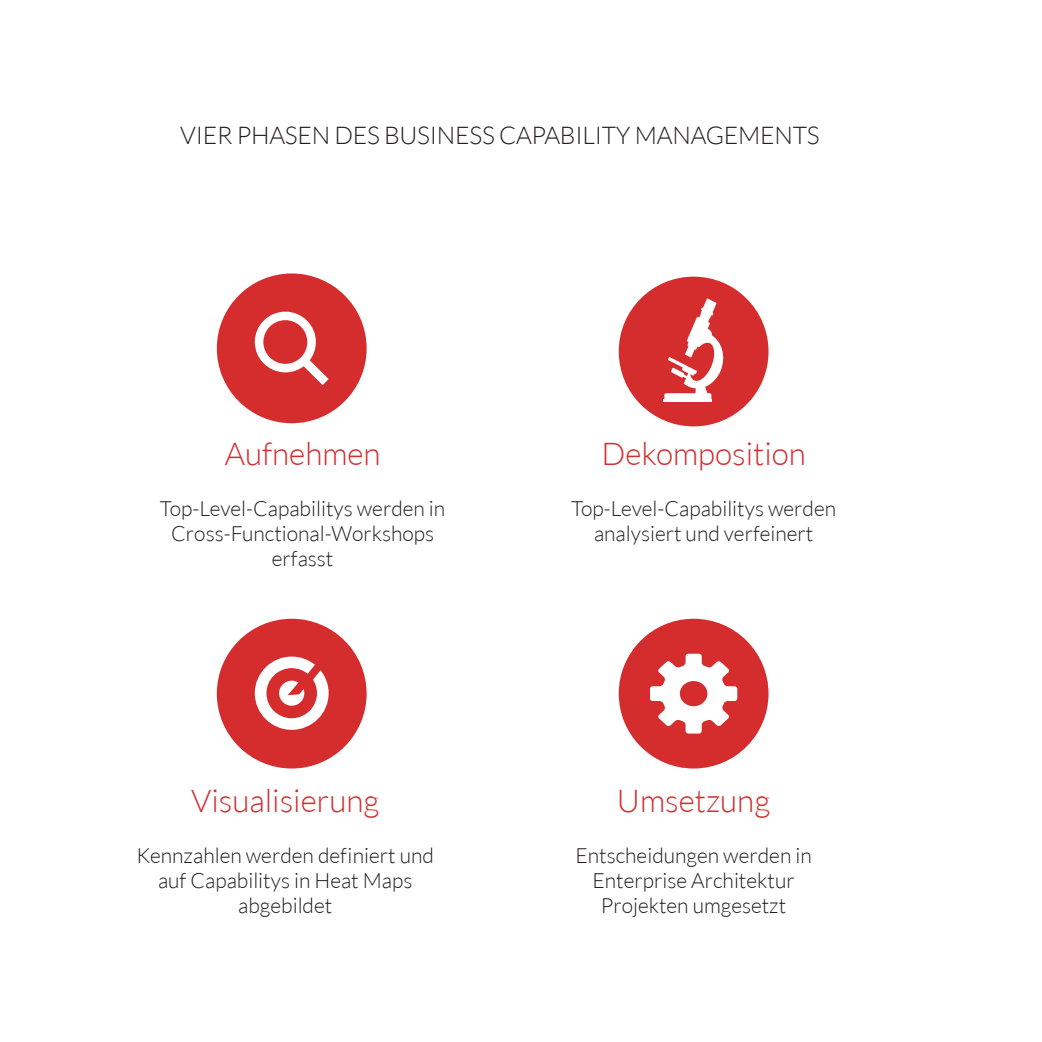
<style>
.page{position:relative;width:1042px;height:1042px;background:#fff}
.page>*{position:absolute;margin:0;border:0;box-sizing:border-box;transform-origin:0 0}
.t1{font:300 31.5px "Lato";color:#d52c2e}
.Bildunterschriften{font:300 24.5px "Lato";letter-spacing:-.01em;color:#231f20}
.t2{font:300 21px/25.2px "Lato";color:#231f20;text-align:center}
</style>
<div class="page">
<svg style="left:210px;top:267px;width:163px;height:163px;fill:#d52c2e"></svg>
<div style="left:203px;top:260px;width:177px;height:177px;border:13px solid #fff;border-radius:50%"></div>
<svg style="left:612px;top:612px;width:163px;height:163px;fill:#d52c2e"></svg>
<div style="left:605px;top:605px;width:177px;height:177px;border:13px solid #fff;border-radius:50%"></div>
<svg style="left:210px;top:612px;width:163px;height:163px;fill:#d52c2e"></svg>
<div style="left:203px;top:605px;width:177px;height:177px;border:13px solid #fff;border-radius:50%"></div>
<svg style="left:612px;top:270px;width:163px;height:163px;fill:#d52c2e"></svg>
<div style="left:605px;top:263px;width:177px;height:177px;border:13px solid #fff;border-radius:50%"></div>
<svg style="left:255px;top:312px;width:74px;height:73px"></svg>
<svg style="left:650px;top:654px;width:87px;height:79px"></svg>
<hr style="left:663px;top:399px;width:49px;height:3px;background:#fff">
<svg style="left:664px;top:298px;width:62px;height:102px"></svg>
<svg style="left:255px;top:656px;width:74px;height:74px"></svg>
<p class="Bildunterschriften" style="left:180px;top:122px;width:641px">VIER PHASEN DES BUSINESS CAPABILITY MANAGEMENTS</p>
<p class="t1" style="left:225px;top:437px;width:157px">Aufnehmen</p>
<p class="t2" style="left:160px;top:495px;width:287px">Top-Level-Capabilitys werden in</p>
<p class="t2" style="left:171px;top:521px;width:264px">Cross-Functional-Workshops</p>
<p class="t2" style="left:272px;top:546px;width:63px">erfasst</p>
<p class="t1" style="left:191px;top:784px;width:190px">Visualisierung</p>
<p class="t2" style="left:137px;top:842px;width:299px">Kennzahlen werden definiert und auf Capabilitys in Heat Maps</p>
<p class="t2" style="left:238px;top:893px;width:96px">abgebildet</p>
<p class="t1" style="left:601px;top:437px;width:206px">Dekomposition</p>
<p class="t2" style="left:571px;top:495px;width:266px">Top-Level-Capabilitys werden</p>
<p class="t2" style="left:594px;top:521px;width:221px">analysiert und verfeinert</p>
<p class="t1" style="left:617px;top:784px;width:155px">Umsetzung</p>
<p class="t2" style="left:575px;top:842px;width:238px">Entscheidungen werden in</p>
<p class="t2" style="left:592px;top:868px;width:204px">Enterprise Architektur</p>
<p class="t2" style="left:601px;top:893px;width:187px">Projekten umgesetzt</p>
</div>
